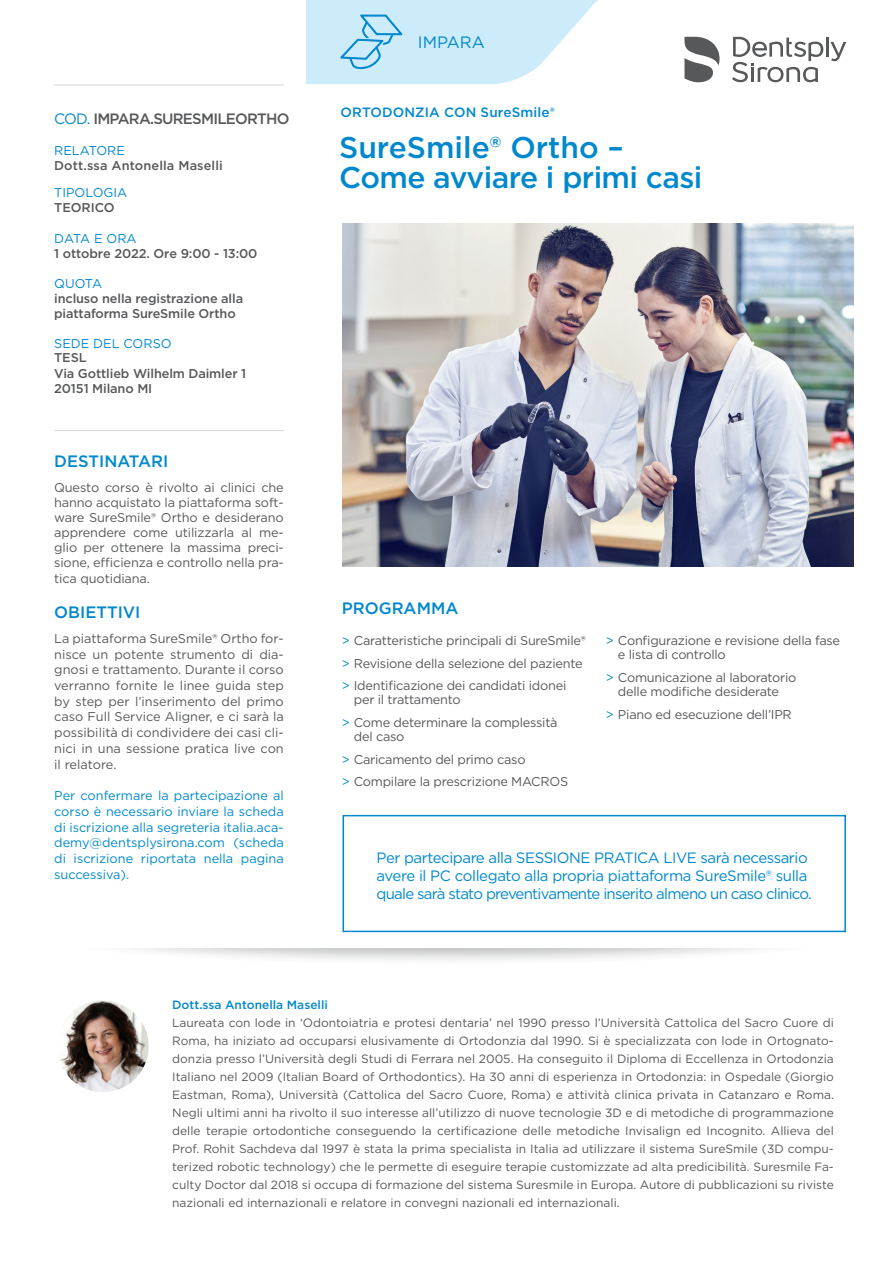
<style>
.page{position:relative;width:893px;height:1263px;background:#fff}
.page>*{position:absolute;margin:0;border:0;box-sizing:border-box;transform-origin:0 0}
.t1{font:500 30px "Gotham";letter-spacing:-.02em;color:#0088ce}
.t2{font:500 30px "Gotham";color:#0088ce}
.t3{font:500 16.5px "Gotham";color:#0088ce}
.t4{font:16.5px "Gotham";color:#0088ce}
.t5{font:15px/18px "Gotham";letter-spacing:-.05em;color:#0088ce}
.t6{font:15px "Gotham";letter-spacing:-.03em;color:#0088ce}
.t7{font:500 15px "Gotham";letter-spacing:-.05em;color:#57585a}
.t8{font:500 13.5px "Gotham";letter-spacing:.01em;color:#0088ce}
.t9{font:12.75px/15.8px "Gotham";letter-spacing:-.02em;color:#57585a}
.t10{font:12.75px/15.8px "Gotham";color:#0088ce}
.t11{font:500 12.75px/15px "Gotham";letter-spacing:-.01em;color:#57585a}
.t12{font:500 12.75px/15px "Gotham";letter-spacing:.01em;color:#57585a}
.t13{font:12px/18px "Gotham";color:#57585a;text-align:justify}
.t14{font:500 12px "Gotham";color:#0088ce}
.s1{font-weight:400;color:#0088ce}
.s2{font-weight:500;color:#57585a}
.s3{color:#0088ce}
</style>
<div class="page">
<svg style="left:732px;top:37px;width:114px;height:45px"></svg>
<svg style="left:684px;top:37px;width:36px;height:45px"></svg>
<svg style="left:306px;top:0;width:292px;height:84px;background:#ceecfa"></svg>
<img style="left:343px;top:223px;width:510px;height:344px">
<div style="left:343px;top:815px;width:503px;height:117px;border:2px solid #0088ce"></div>
<hr style="left:54px;top:84px;width:230px;height:2px;background:#d9dadc">
<hr style="left:54px;top:430px;width:230px;height:1px;background:#d9dadc">
<img style="left:127px;top:927px;width:719px;height:34px">
<img style="left:57px;top:1000px;width:92px;height:92px;border-radius:46px">
<p class="t7" style="left:54px;top:109px;width:237px"><span class="s1">COD.</span> IMPARA.SURESMILEORTHO</p>
<p class="t12" style="left:54px;top:143px;width:170px"><span class="s1">RELATORE<br></span>Dott.ssa Antonella Maselli</p>
<p class="t10" style="left:54px;top:185px;width:75px;line-height:15.3px">TIPOLOGIA<br><span class="s2">TEORICO</span></p>
<p class="t11" style="left:54px;top:230px;width:205px"><span class="s1">DATA E ORA<br></span>1 ottobre 2022. Ore 9:00 - 13:00</p>
<p class="t11" style="left:54px;top:275px;width:190px"><span class="s1">QUOTA<br></span>incluso nella registrazione alla piattaforma SureSmile Ortho</p>
<p class="t11" style="left:54px;top:335px;width:193px"><span class="s1">SEDE DEL CORSO<br></span>TESL<br>Via Gottlieb Wilhelm Daimler 1<br>20151 Milano MI</p>
<p class="t3" style="left:54px;top:451px;width:116px">DESTINATARI</p>
<p class="t9" style="left:54px;top:480px;width:231px;line-height:15.1px;text-align:justify">Questo corso è rivolto ai clinici che hanno acquistato la piattaforma soft&shy;ware SureSmile® Ortho e desiderano apprendere come utilizzarla al me&shy;glio per ottenere la massima preci&shy;sione, efficienza e controllo nella pra&shy;tica quotidiana.</p>
<p class="t3" style="left:54px;top:601px;width:88px">OBIETTIVI</p>
<p class="t9" style="left:54px;top:630px;width:231px;text-align:justify">La piattaforma SureSmile® Ortho for&shy;nisce un potente strumento di dia&shy;gnosi e trattamento. Durante il corso verranno fornite le linee guida step by step per l’inserimento del primo caso Full Service Aligner, e ci sarà la possibilità di condividere dei casi cli&shy;nici in una sessione pratica live con il relatore.</p>
<p class="t10" style="left:54px;top:787px;width:231px;text-align:justify">Per confermare la partecipazione al corso è necessario inviare la scheda di iscrizione alla segreteria italia.aca&shy;demy@dentsplysirona.com (scheda di iscrizione riportata nella pagina successiva).</p>
<p class="t4" style="left:418px;top:32px;width:68px">IMPARA</p>
<p class="t8" style="left:341px;top:104px;width:216px">ORTODONZIA CON SureSmile®</p>
<p class="t2" style="left:339px;top:128px;width:286px">SureSmile® Ortho –</p>
<p class="t1" style="left:339px;top:158px;width:365px">Come avviare i primi casi</p>
<p class="t3" style="left:342px;top:597px;width:118px">PROGRAMMA</p>
<p class="t9" style="left:342px;top:632px;width:246px"><span class="s3">&gt;</span> Caratteristiche principali di SureSmile®</p>
<p class="t9" style="left:342px;top:655px;width:242px"><span class="s3">&gt;</span> Revisione della selezione del paziente</p>
<p class="t9" style="left:354px;top:678px;width:214px;line-height:14.2px;text-indent:-12px"><span class="s3">&gt;</span> Identificazione dei candidati idonei per il trattamento</p>
<p class="t9" style="left:354px;top:715px;width:205px;line-height:14.2px;text-indent:-12px"><span class="s3">&gt;</span> Come determinare la complessità del caso</p>
<p class="t9" style="left:342px;top:751px;width:185px"><span class="s3">&gt;</span> Caricamento del primo caso</p>
<p class="t9" style="left:342px;top:773px;width:228px"><span class="s3">&gt;</span> Compilare la prescrizione MACROS</p>
<p class="t9" style="left:618px;top:633px;width:224px;line-height:14.2px;text-indent:-12px"><span class="s3">&gt;</span> Configurazione e revisione della fase e lista di controllo</p>
<p class="t9" style="left:606px;top:670px;width:192px;line-height:14.2px;text-align:center"><span class="s3">&gt;</span> Comunicazione al laboratorio delle modifiche desiderate</p>
<p class="t9" style="left:606px;top:706px;width:187px"><span class="s3">&gt;</span> Piano ed esecuzione dell’IPR</p>
<p class="t6" style="left:377px;top:848px;width:433px">Per partecipare alla SESSIONE PRATICA LIVE sarà necessario</p>
<p class="t5" style="left:377px;top:866px;width:437px">avere il PC collegato alla propria piattaforma SureSmile® sulla quale sarà stato preventivamente inserito almeno un caso clinico.</p>
<p class="t14" style="left:172px;top:997px;width:157px">Dott.ssa Antonella Maselli</p>
<p class="t13" style="left:172px;top:1013px;width:663px">Laureata con lode in ‘Odontoiatria e protesi dentaria’ nel 1990 presso l’Università Cattolica del Sacro Cuore di Roma, ha iniziato ad occuparsi elusivamente di Ortodonzia dal 1990. Si è specializzata con lode in Ortognato&shy;donzia presso l’Università degli Studi di Ferrara nel 2005. Ha conseguito il Diploma di Eccellenza in Ortodonzia Italiano nel 2009 (Italian Board of Orthodontics). Ha 30 anni di esperienza in Ortodonzia: in Ospedale (Giorgio Eastman, Roma), Università (Cattolica del Sacro Cuore, Roma) e attività clinica privata in Catanzaro e Roma.<br>Negli ultimi anni ha rivolto il suo interesse all’utilizzo di nuove tecnologie 3D e di metodiche di programmazione delle terapie ortodontiche conseguendo la certificazione delle metodiche Invisalign ed Incognito. Allieva del Prof. Rohit Sachdeva dal 1997 è stata la prima specialista in Italia ad utilizzare il sistema SureSmile (3D compu&shy;terized robotic technology) che le permette di eseguire terapie customizzate ad alta predicibilità. Suresmile Fa&shy;culty Doctor dal 2018 si occupa di formazione del sistema Suresmile in Europa. Autore di pubblicazioni su riviste nazionali ed internazionali e relatore in convegni nazionali ed internazionali.</p>
</div>
